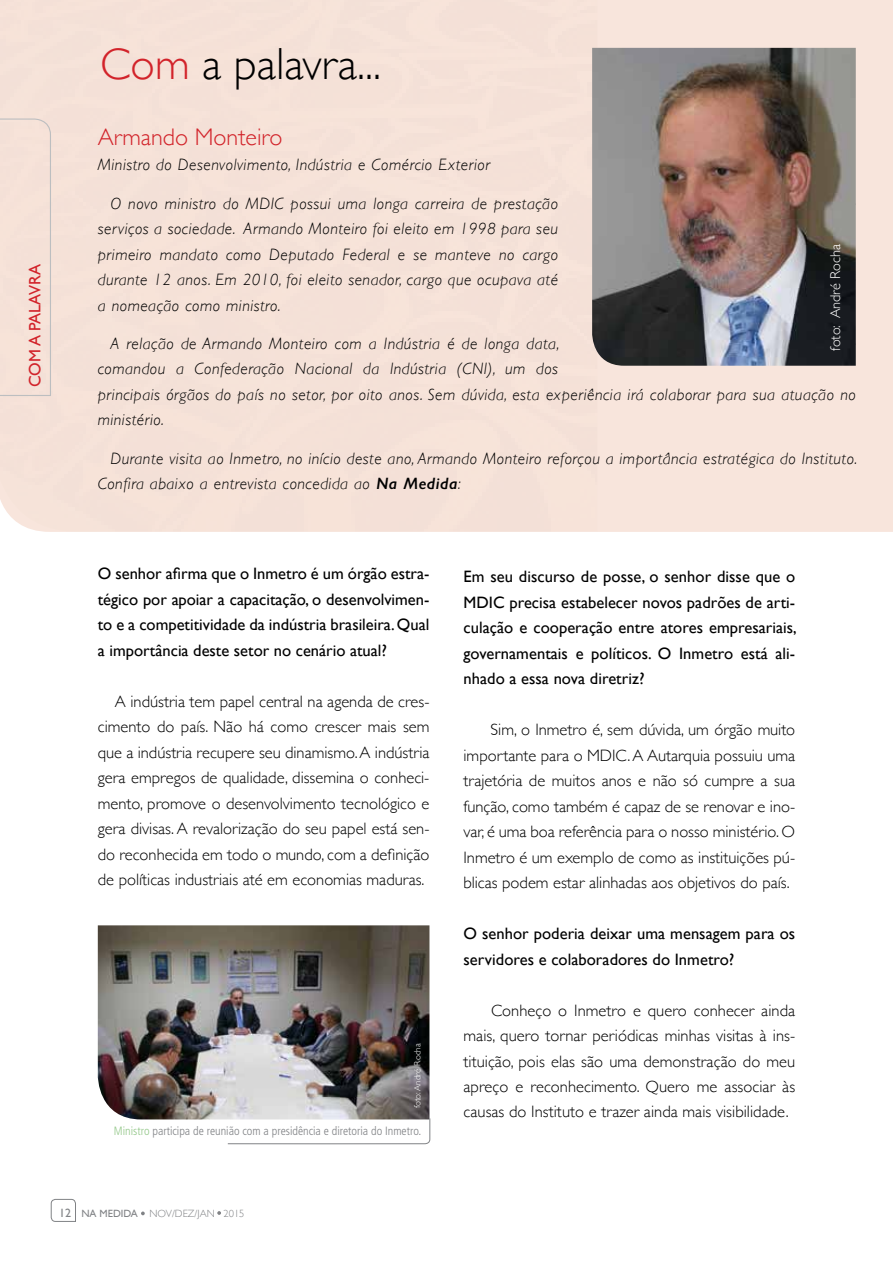
<style>
.page{position:relative;width:893px;height:1263px;background:#fff}
.page>*{position:absolute;margin:0;border:0;box-sizing:border-box;transform-origin:0 0}
.t1{font:300 45px "Gill Sans";color:#000}
.t2{font:300 24px "Gill Sans";color:#d2232a}
.t3{font:300 16.5px/25.5px "Gill Sans";color:#000;text-align:justify}
.t4{font:italic 300 16.5px/25.5px "Gill Sans";letter-spacing:.03em;color:#000}
.t5{font:16.5px/25.5px "Gill Sans";letter-spacing:.005em;color:#000;text-align:justify}
.t6{font:16.5px "Gill Sans";color:#d2232a}
.t7{font:300 14.25px "Gill Sans";color:#fff}
.t8{font:300 condensed 12px "Frutiger";color:#808285}
.t9{font:300 10.5px "Gill Sans";color:#808285}
.t10{font:300 9px "Gill Sans";color:#fff}
.s1{color:#d2232a}
.s2{font-weight:600}
.s3{color:#93c789}
.s4{font-weight:400;font-size:12px}
.s5{font-weight:400}
</style>
<div class="page">
<svg style="left:51px;top:1199px;width:25px;height:23px"></svg>
<svg style="left:141px;top:1211px;width:4px;height:4px"></svg>
<svg style="left:217px;top:1211px;width:4px;height:4px"></svg>
<div style="left:597px;top:0;width:296px;height:532px;background:#f8e5dc"></div>
<div style="left:0;top:118px;width:52px;height:279px;background:#f5e1d8"></div>
<img style="left:98px;top:925px;width:331px;height:194px">
<img style="left:592px;top:48px;width:264px;height:318px">
<svg style="left:227px;top:1118px;width:204px;height:26px"></svg>
<p class="t6" style="left:25px;top:387px;width:125px;rotate:-90deg">COM A PALAVRA</p>
<h1 class="t1" style="left:100px;top:29px;width:282px"><span class="s1">Com</span> a palavra...</h1>
<h2 class="t2" style="left:98px;top:118px;width:186px">Armando Monteiro</h2>
<p class="t4" style="left:98px;top:152px;width:394px">Ministro do Desenvolvimento, Indústria e Comércio Exterior</p>
<p class="t4" style="left:98px;top:190px;width:462px;text-align:justify;text-indent:13px">O novo ministro do MDIC possui uma longa carreira de prestação serviços a sociedade. Armando Monteiro foi eleito em 1998 para seu primeiro mandato como Deputado Federal e se manteve no cargo durante 12 anos. Em 2010, foi eleito senador, cargo que ocupava até a nomeação como ministro.</p>
<p class="t4" style="left:98px;top:331px;width:760px;text-indent:13px">A relação de Armando Monteiro com a Indústria é de longa data,<br>comandou a Confederação Nacional da Indústria (CNI), um dos<br>principais órgãos do país no setor, por oito anos. Sem dúvida, esta experiência irá colaborar para sua atuação no ministério.</p>
<p class="t4" style="left:98px;top:445px;width:761px;text-indent:13px">Durante visita ao Inmetro, no início deste ano, Armando Monteiro reforçou a importância estratégica do Instituto.<br>Confira abaixo a entrevista concedida ao <span class="s2">Na Medida</span>:</p>
<p class="t7" style="left:824px;top:351px;width:108px;rotate:-90deg">foto: André Rocha</p>
<p class="t5" style="left:98px;top:561px;width:333px">O senhor afirma que o Inmetro é um órgão estra&shy;tégico por apoiar a capacitação, o desenvolvimen&shy;to e a competitividade da indústria brasileira. Qual a importância deste setor no cenário atual?</p>
<p class="t3" style="left:98px;top:688px;width:333px;text-indent:17px">A indústria tem papel central na agenda de cres&shy;cimento do país. Não há como crescer mais sem que a indústria recupere seu dinamismo. A indústria gera empregos de qualidade, dissemina o conheci&shy;mento, promove o desenvolvimento tecnológico e gera divisas. A revalorização do seu papel está sen&shy;do reconhecida em todo o mundo, com a definição de políticas industriais até em economias maduras.</p>
<p class="t10" style="left:410px;top:1108px;width:66px;rotate:-90deg">foto: André Rocha</p>
<p class="t8" style="left:114px;top:1124px;width:309px"><span class="s3">Ministro</span> participa de reunião com a presidência e diretoria do Inmetro.</p>
<p class="t9" style="left:59px;top:1205px;width:187px"><span class="s4">12</span> <span class="s5">NA MEDIDA</span> NOV/DEZ/JAN 2015</p>
<p class="t5" style="left:463px;top:563px;width:335px">Em seu discurso de posse, o senhor disse que o MDIC precisa estabelecer novos padrões de arti&shy;culação e cooperação entre atores empresariais, governamentais e políticos. O Inmetro está ali&shy;nhado a essa nova diretriz?</p>
<p class="t3" style="left:463px;top:716px;width:333px;text-indent:27px">Sim, o Inmetro é, sem dúvida, um órgão muito importante para o MDIC. A Autarquia possuiu uma trajetória de muitos anos e não só cumpre a sua função, como também é capaz de se renovar e ino&shy;var, é uma boa referência para o nosso ministério. O Inmetro é um exemplo de como as instituições pú&shy;blicas podem estar alinhadas aos objetivos do país.</p>
<p class="t5" style="left:463px;top:920px;width:333px">O senhor poderia deixar uma mensagem para os servidores e colaboradores do Inmetro?</p>
<p class="t3" style="left:463px;top:996px;width:333px;text-indent:28px">Conheço o Inmetro e quero conhecer ainda mais, quero tornar periódicas minhas visitas à ins&shy;tituição, pois elas são uma demonstração do meu apreço e reconhecimento. Quero me associar às causas do Instituto e trazer ainda mais visibilidade.</p>
</div>
